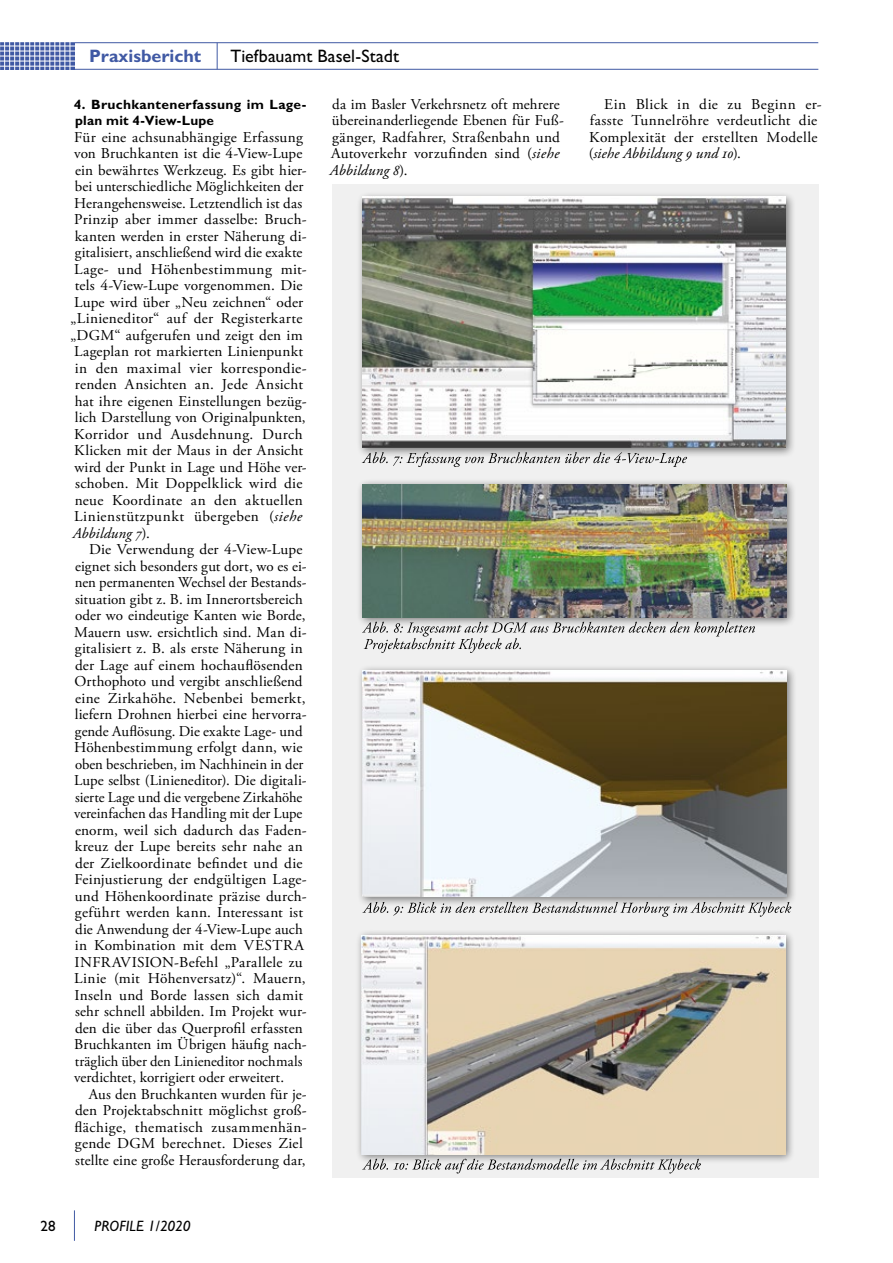
<style>
.page{position:relative;width:893px;height:1263px;background:#fff}
.page>*{position:absolute;margin:0;border:0;box-sizing:border-box;transform-origin:0 0}
.t1{font:18px "Gill Sans";letter-spacing:.005em;color:#000}
.t2{font:700 18px "Gill Sans";color:#4059a4}
.t3{font:15px/16.5px "Adobe Garamond Pro";letter-spacing:.01em;color:#000}
.t4{font:15px "Adobe Garamond Pro";letter-spacing:.03em;color:#000}
.t5{font:italic 15px "Gill Sans";letter-spacing:.005em;color:#000}
.t6{font:italic 15px "Adobe Garamond Pro";letter-spacing:.005em;color:#000}
.t7{font:15px "Gill Sans";color:#000}
.t8{font:700 13.5px/16.5px "Gill Sans";letter-spacing:.02em;color:#000}
.s1{font-style:italic}
.s2{font-style:normal}
</style>
<div class="page">
<hr style="left:74px;top:1210px;width:1px;height:31px;background:#4059a4">
<svg style="left:1px;top:43px;width:74px;height:26px"></svg>
<hr style="left:70px;top:69px;width:748px;height:1px;background:#4059a4">
<hr style="left:0;top:42px;width:818px;height:1px;background:#4059a4">
<svg style="left:217px;top:43px;width:1px;height:26px"></svg>
<hr style="left:0;top:46px;width:76px;height:1px;background:#fff">
<hr style="left:0;top:51px;width:76px;height:1px;background:#fff">
<hr style="left:0;top:56px;width:76px;height:1px;background:#fff">
<hr style="left:0;top:61px;width:76px;height:1px;background:#fff">
<hr style="left:0;top:66px;width:76px;height:1px;background:#fff">
<hr style="left:49px;top:26px;width:1px;height:75px;background:#fff">
<hr style="left:54px;top:26px;width:1px;height:75px;background:#fff">
<hr style="left:59px;top:26px;width:1px;height:76px;background:#fff">
<hr style="left:64px;top:26px;width:1px;height:76px;background:#fff">
<hr style="left:70px;top:26px;width:1px;height:76px;background:#fff">
<hr style="left:24px;top:22px;width:1px;height:75px;background:#fff">
<hr style="left:29px;top:22px;width:1px;height:75px;background:#fff">
<hr style="left:34px;top:23px;width:1px;height:75px;background:#fff">
<hr style="left:39px;top:22px;width:1px;height:76px;background:#fff">
<hr style="left:44px;top:22px;width:1px;height:76px;background:#fff">
<hr style="left:0;top:17px;width:1px;height:75px;background:#fff">
<hr style="left:4px;top:17px;width:1px;height:76px;background:#fff">
<hr style="left:9px;top:18px;width:1px;height:75px;background:#fff">
<hr style="left:14px;top:17px;width:1px;height:76px;background:#fff">
<hr style="left:19px;top:17px;width:1px;height:76px;background:#fff">
<div style="left:332px;top:184px;width:487px;height:994px;background:#f0f0f0"></div>
<svg style="left:362px;top:458px;width:325px;height:9px"></svg>
<div style="left:356px;top:191px;width:440px;height:267px;background:#000;opacity:.5"></div>
<img style="left:362px;top:197px;width:424px;height:251px">
<div style="left:356px;top:478px;width:441px;height:149px;background:#000;opacity:.5"></div>
<img style="left:362px;top:485px;width:424px;height:132px">
<svg style="left:362px;top:622px;width:393px;height:31px"></svg>
<div style="left:356px;top:664px;width:441px;height:243px;background:#000;opacity:.5"></div>
<img style="left:363px;top:670px;width:423px;height:227px">
<div style="left:355px;top:929px;width:441px;height:236px;background:#000;opacity:.5"></div>
<img style="left:362px;top:935px;width:423px;height:219px">
<svg style="left:362px;top:1159px;width:339px;height:14px"></svg>
<svg style="left:362px;top:902px;width:429px;height:15px"></svg>
<p class="t2" style="left:89px;top:45px;width:114px">Praxisbericht</p>
<p class="t1" style="left:230px;top:46px;width:170px">Tiefbauamt Basel-Stadt</p>
<p class="t8" style="left:74px;top:96px;width:233px">4. Bruchkantenerfassung im Lage&shy;plan mit 4-View-Lupe</p>
<p class="t3" style="left:74px;top:129px;width:230px">Für eine achsunabhängige Erfassung</p>
<p class="t3" style="left:74px;top:146px;width:230px">von Bruchkanten ist die 4-View-Lupe</p>
<p class="t3" style="left:75px;top:162px;width:233px">ein bewährtes Werkzeug. Es gibt hier-</p>
<p class="t3" style="left:75px;top:179px;width:230px">bei unterschiedliche Möglichkeiten der</p>
<p class="t3" style="left:74px;top:195px;width:230px">Herangehensweise. Letztendlich ist das</p>
<p class="t3" style="left:74px;top:212px;width:233px">Prinzip aber immer dasselbe: Bruch-</p>
<p class="t3" style="left:75px;top:228px;width:233px">kanten werden in erster Näherung di-</p>
<p class="t3" style="left:75px;top:245px;width:229px">gitalisiert, anschließend wird die exakte</p>
<p class="t3" style="left:74px;top:261px;width:234px">Lage- und Höhenbestimmung mit-</p>
<p class="t3" style="left:75px;top:278px;width:229px">tels 4-View-Lupe vorgenommen. Die</p>
<p class="t3" style="left:74px;top:294px;width:231px">Lupe wird über „Neu zeichnen“ oder</p>
<p class="t3" style="left:70px;top:311px;width:234px">„Linieneditor“ auf der Registerkarte</p>
<p class="t3" style="left:70px;top:327px;width:234px">„DGM“ aufgerufen und zeigt den im</p>
<p class="t3" style="left:74px;top:344px;width:230px">Lageplan rot markierten Linienpunkt</p>
<p class="t3" style="left:75px;top:360px;width:233px">in den maximal vier korrespondie-</p>
<p class="t3" style="left:75px;top:377px;width:230px">renden Ansichten an. Jede Ansicht</p>
<p class="t3" style="left:75px;top:393px;width:233px">hat ihre eigenen Einstellungen bezüg-</p>
<p class="t3" style="left:75px;top:410px;width:232px">lich Darstellung von Originalpunkten,</p>
<p class="t3" style="left:74px;top:426px;width:230px">Korridor und Ausdehnung. Durch</p>
<p class="t3" style="left:74px;top:443px;width:230px">Klicken mit der Maus in der Ansicht</p>
<p class="t3" style="left:74px;top:459px;width:234px">wird der Punkt in Lage und Höhe ver-</p>
<p class="t3" style="left:75px;top:476px;width:229px">schoben. Mit Doppelklick wird die</p>
<p class="t3" style="left:75px;top:492px;width:230px">neue Koordinate an den aktuellen</p>
<p class="t4" style="left:74px;top:507px;width:229px">Linienstützpunkt übergeben (<span class="s1">siehe</span></p>
<p class="t6" style="left:73px;top:524px;width:79px">Abbildung 7<span class="s2">).</span></p>
<p class="t3" style="left:89px;top:542px;width:215px">Die Verwendung der 4-View-Lupe</p>
<p class="t3" style="left:75px;top:558px;width:233px">eignet sich besonders gut dort, wo es ei-</p>
<p class="t3" style="left:75px;top:575px;width:232px">nen permanenten Wechsel der Bestands-</p>
<p class="t3" style="left:75px;top:591px;width:229px">situation gibt z. B. im Innerortsbereich</p>
<p class="t3" style="left:75px;top:608px;width:232px">oder wo eindeutige Kanten wie Borde,</p>
<p class="t3" style="left:74px;top:624px;width:234px">Mauern usw. ersichtlich sind. Man di-</p>
<p class="t3" style="left:75px;top:641px;width:229px">gitalisiert z. B. als erste Näherung in</p>
<p class="t3" style="left:75px;top:657px;width:229px">der Lage auf einem hochauflösenden</p>
<p class="t3" style="left:75px;top:674px;width:230px">Orthophoto und vergibt anschließend</p>
<p class="t3" style="left:75px;top:690px;width:232px">eine Zirkahöhe. Nebenbei bemerkt,</p>
<p class="t3" style="left:75px;top:707px;width:233px">liefern Drohnen hierbei eine hervorra-</p>
<p class="t3" style="left:75px;top:723px;width:229px">gende Auflösung. Die exakte Lage- und</p>
<p class="t3" style="left:74px;top:740px;width:230px">Höhenbestimmung erfolgt dann, wie</p>
<p class="t3" style="left:75px;top:756px;width:230px">oben beschrieben, im Nachhinein in der</p>
<p class="t3" style="left:74px;top:773px;width:234px">Lupe selbst (Linieneditor). Die digitali-</p>
<p class="t3" style="left:75px;top:789px;width:229px">sierte Lage und die vergebene Zirkahöhe</p>
<p class="t3" style="left:74px;top:806px;width:230px">vereinfachen das Handling mit der Lupe</p>
<p class="t3" style="left:75px;top:822px;width:232px">enorm, weil sich dadurch das Faden-</p>
<p class="t3" style="left:75px;top:839px;width:230px">kreuz der Lupe bereits sehr nahe an</p>
<p class="t3" style="left:75px;top:855px;width:229px">der Zielkoordinate befindet und die</p>
<p class="t3" style="left:74px;top:872px;width:234px">Feinjustierung der endgültigen Lage-</p>
<p class="t3" style="left:75px;top:888px;width:233px">und Höhenkoordinate präzise durch-</p>
<p class="t3" style="left:75px;top:905px;width:230px">geführt werden kann. Interessant ist</p>
<p class="t3" style="left:75px;top:921px;width:229px">die Anwendung der 4-View-Lupe auch</p>
<p class="t3" style="left:75px;top:938px;width:231px">in Kombination mit dem VESTRA</p>
<p class="t3" style="left:74px;top:954px;width:230px">INFRAVISION-Befehl „Parallele zu</p>
<p class="t3" style="left:74px;top:971px;width:233px">Linie (mit Höhenversatz)“. Mauern,</p>
<p class="t3" style="left:74px;top:987px;width:230px">Inseln und Borde lassen sich damit</p>
<p class="t3" style="left:75px;top:1004px;width:233px">sehr schnell abbilden. Im Projekt wur-</p>
<p class="t3" style="left:75px;top:1020px;width:229px">den die über das Querprofil erfassten</p>
<p class="t3" style="left:74px;top:1037px;width:234px">Bruchkanten im Übrigen häufig nach-</p>
<p class="t3" style="left:75px;top:1053px;width:229px">träglich über den Linieneditor nochmals</p>
<p class="t3" style="left:74px;top:1070px;width:211px">verdichtet, korrigiert oder erweitert.</p>
<p class="t3" style="left:89px;top:1086px;width:219px">Aus den Bruchkanten wurden für je-</p>
<p class="t3" style="left:75px;top:1103px;width:233px">den Projektabschnitt möglichst groß-</p>
<p class="t4" style="left:74px;top:1118px;width:234px">flächige, thematisch zusammenhän-</p>
<p class="t3" style="left:75px;top:1136px;width:229px">gende DGM berechnet. Dieses Ziel</p>
<p class="t3" style="left:75px;top:1152px;width:232px">stellte eine große Herausforderung dar,</p>
<p class="t7" style="left:40px;top:1217px;width:17px">28</p>
<p class="t5" style="left:95px;top:1217px;width:98px">PROFILE 1/2020</p>
<p class="t3" style="left:330px;top:96px;width:234px">da im Basler Verkehrsnetz oft mehrere übereinanderliegende Ebenen für Fuß&shy;gänger, Radfahrer, Straßenbahn und Autoverkehr vorzufinden sind (<span class="s1">siehe Abbildung 8</span>).</p>
<p class="t3" style="left:589px;top:96px;width:234px;text-indent:15px">Ein Blick in die zu Beginn er&shy;fasste Tunnelröhre verdeutlicht die<br>Komplexität der erstellten Modelle (<span class="s1">siehe Abbildung 9 und 10</span>).</p>
</div>
